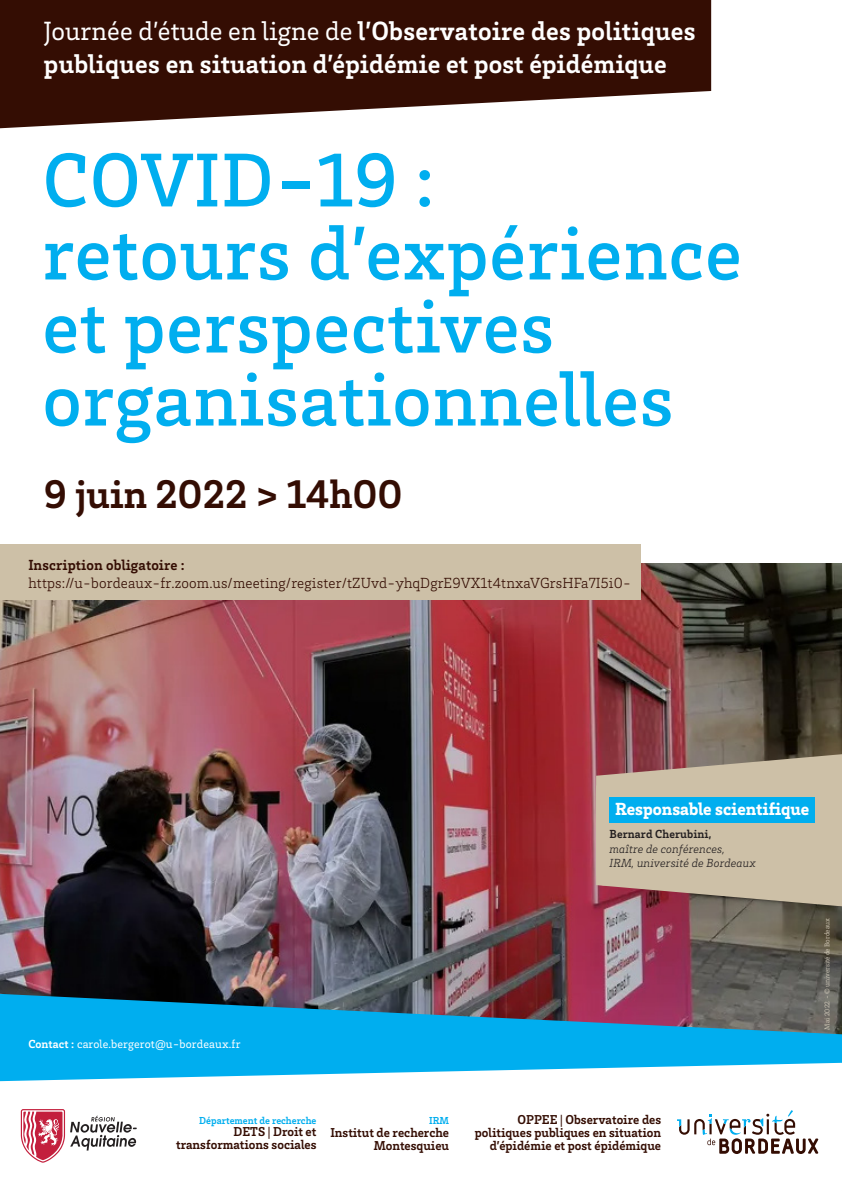
<style>
.page{position:relative;width:842px;height:1191px;background:#fff}
.page>*{position:absolute;margin:0;border:0;box-sizing:border-box;transform-origin:0 0}
.t1{font:500 78px/73px "Brix Slab";letter-spacing:.01em;color:#00aeef}
.t2{font:700 41px "Brix Slab";color:#340d03}
.t3{font:700 27px/32.4px "Brix Slab";letter-spacing:.005em;color:#fff}
.t4{font:900 18px "Brix Slab";color:#fff}
.t5{font:300 15px "Brix Slab";letter-spacing:.01em;color:#340d03}
.t6{font:700 15px "Brix Slab";letter-spacing:.01em;color:#340d03}
.t7{font:700 13.2px/12.7px "Brix Slab";color:#340d03;text-align:right}
.t8{font:italic 300 12px/14.4px "Brix Slab";letter-spacing:.01em;color:#231f20}
.t9{font:12px "Brix Slab";letter-spacing:.01em;color:#fff}
.t10{font:700 12px "Brix Slab";letter-spacing:.01em;color:#231f20}
.t11{font:700 10.4px "Brix Slab";color:#00aeef}
.t12{font:300 7px "Brix Slab";color:#e3dbc9}
.s1{font-weight:400}
.s2{font-weight:700}
</style>
<div class="page">
<img style="left:0;top:563px;width:842px;height:430px">
<svg style="left:0;top:993px;width:842px;height:69px;background:#208fc0"></svg>
<svg style="left:0;top:0;width:711px;height:128px;background:#512f27"></svg>
<svg style="left:0;top:1062px;width:842px;height:101px"></svg>
<svg style="left:596px;top:754px;width:246px;height:152px;background:#beac99"></svg>
<div style="left:609px;top:797px;width:206px;height:25px;background:#00aeef"></div>
<div style="left:672px;top:1101px;width:162px;height:68px;background:#fff"></div>
<svg style="left:677px;top:1110px;width:141px;height:44px"></svg>
<svg style="left:21px;top:1109px;width:116px;height:53px"></svg>
<div style="left:0;top:544px;width:641px;height:55px;background:#cdc0a7"></div>
<h3 class="t3" style="left:44px;top:14px;width:653px"><span class="s1">Journée d’étude en ligne de</span> l’Observatoire des politiques publiques en situation d’épidémie et post épidémique</h3>
<h1 class="t1" style="left:43px;top:140px;width:701px">COVID-19 :<br>retours d’expérience et perspectives organisationnelles</h1>
<h2 class="t2" style="left:44px;top:467px;width:360px">9 juin 2022 &gt; 14h00</h2>
<p class="t6" style="left:28px;top:555px;width:158px">Inscription obligatoire :</p>
<p class="t5" style="left:28px;top:574px;width:604px">https://u-bordeaux-fr.zoom.us/meeting/register/tZUvd-yhqDgrE9VX1t4tnxaVGrsHFa7I5i0-</p>
<p class="t9" style="left:28px;top:1036px;width:214px"><span class="s2">Contact :</span> carole.bergerot@u-bordeaux.fr</p>
<p class="t11" style="left:199px;top:1113px;width:119px">Département de recherche</p>
<p class="t7" style="left:176px;top:1124px;width:142px">DETS | Droit et transformations sociales</p>
<p class="t11" style="left:429px;top:1114px;width:21px">IRM</p>
<p class="t7" style="left:330px;top:1125px;width:120px">Institut de recherche<br>Montesquieu</p>
<h3 class="t4" style="left:615px;top:797px;width:196px">Responsable scientifique</h3>
<p class="t10" style="left:609px;top:826px;width:103px">Bernard Cherubini,</p>
<p class="t8" style="left:609px;top:841px;width:148px">maître de conférences,<br>IRM, université de Bordeaux</p>
<p class="t12" style="left:823px;top:1029px;width:113px;rotate:-90deg">Mai 2022 - © université de Bordeaux</p>
<p class="t7" style="left:475px;top:1112px;width:188px">OPPEE | Observatoire des politiques publiques en situation d’épidémie et post épidémique</p>
</div>
